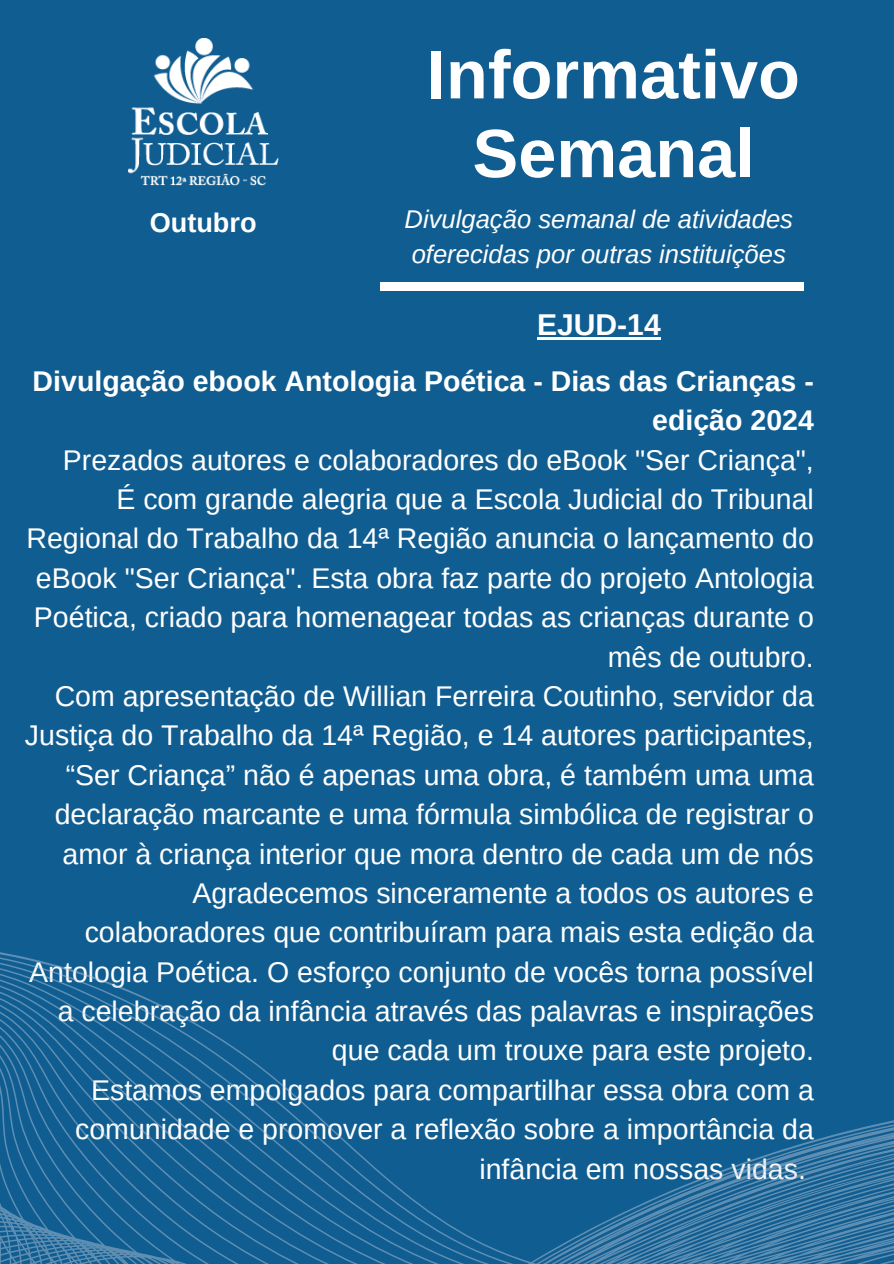
<style>
.page{position:relative;width:894px;height:1264px;background:#fff}
.page>*{position:absolute;margin:0;border:0;box-sizing:border-box;transform-origin:0 0}
.t1{font:700 68.4px/78.8px "Arimo";color:#fff;text-align:center}
.t2{font:700 30.15px "Arimo";color:#fff}
.t3{font:28.5px/39.3px "Arimo";color:#fff;text-align:right}
.t4{font:700 27.15px "Arimo";color:#fff}
.t5{font:italic 25.65px/34.8px "Arimo";color:#fff}
.s1{font-weight:700}
</style>
<div class="page">
<div style="left:0;top:0;width:893px;height:1263px;background:#105d91"></div>
<div style="left:380px;top:282px;width:423px;height:9px;background:#fff"></div>
<img style="left:128px;top:39px;width:150px;height:147px">
<svg style="left:0;top:952px;width:893px;height:311px"></svg>
<hr style="left:537px;top:337px;width:123px;height:2px;background:#fff">
<p class="t4" style="left:150px;top:208px;width:108px">Outubro</p>
<h1 class="t1" style="left:427px;top:35px;width:374px">Informativo<br>Semanal</h1>
<p class="t5" style="left:404px;top:201px;width:390px">Divulgação semanal de atividades oferecidas por outras instituições</p>
<h2 class="t2" style="left:537px;top:307px;width:125px">EJUD-14</h2>
<h3 class="t3" style="left:25px;top:361px;width:790px"><span class="s1">Divulgação ebook Antologia Poética - Dias das Crianças - edição 2024<br></span>Prezados autores e colaboradores do eBook "Ser Criança",<br>É com grande alegria que a Escola Judicial do Tribunal Regional do Trabalho da 14ª Região anuncia o lançamento do eBook "Ser Criança". Esta obra faz parte do projeto Antologia Poética, criado para homenagear todas as crianças durante o mês de outubro.<br>Com apresentação de Willian Ferreira Coutinho, servidor da Justiça do Trabalho da 14ª Região, e 14 autores participantes, “Ser Criança” não é apenas uma obra, é também uma uma declaração marcante e uma fórmula simbólica de registrar o amor à criança interior que mora dentro de cada um de nós Agradecemos sinceramente a todos os autores e colaboradores que contribuíram para mais esta edição da Antologia Poética. O esforço conjunto de vocês torna possível a celebração da infância através das palavras e inspirações que cada um trouxe para este projeto.<br>Estamos empolgados para compartilhar essa obra com a comunidade e promover a reflexão sobre a importância da infância em nossas vidas.</h3>
</div>
